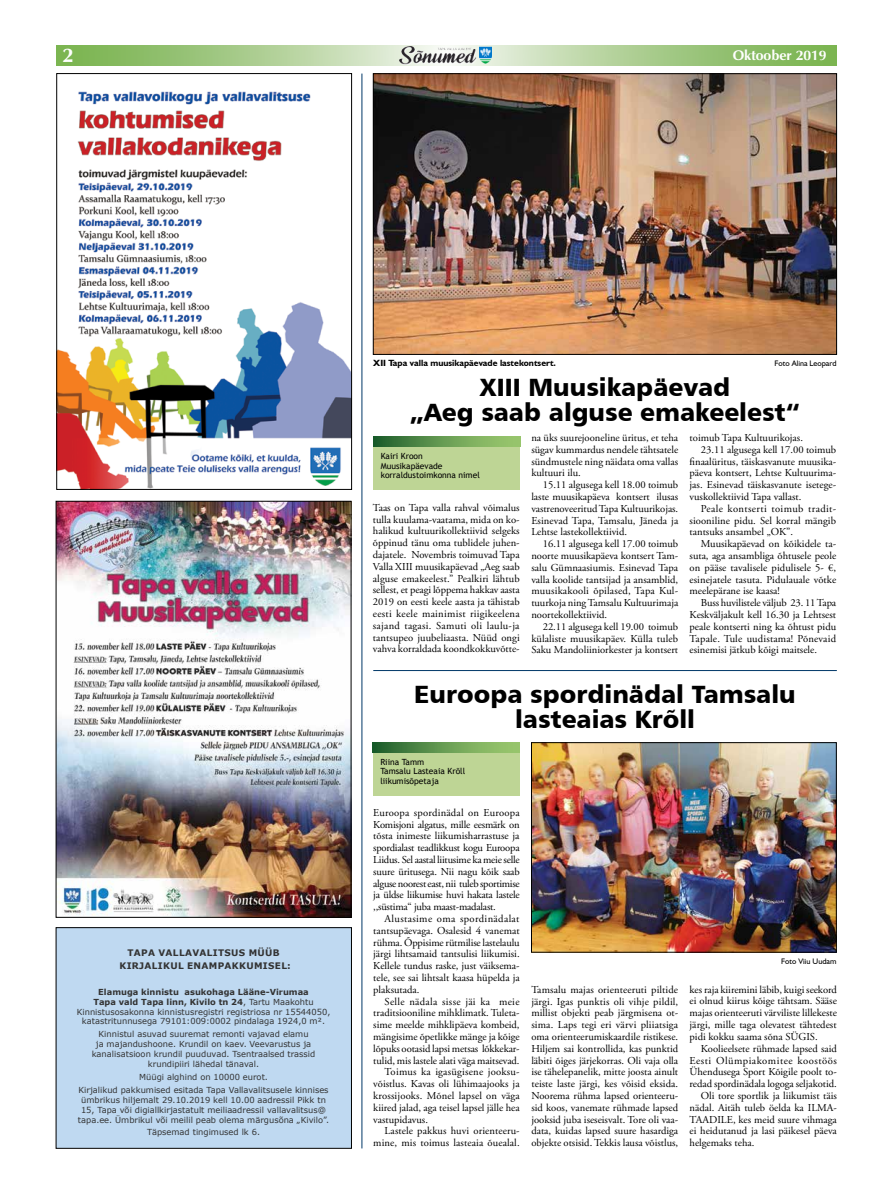
<style>
.page{position:relative;width:879px;height:1191px;background:#fff}
.page>*{position:absolute;margin:0;border:0;box-sizing:border-box;transform-origin:0 0}
.t1{font:25px/25px "Humanist 777 BT Black B";color:#000;text-align:center}
.t2{font:700 20px "Zapf Humanist 601 BT";color:#fff}
.t3{font:700 14px "Zapf Humanist 601 BT";color:#fff}
.t4{font:10.6px/11.8px "Adobe Garamond Pro";color:#000;text-align:justify}
.t5{font:10.6px "Adobe Garamond Pro";letter-spacing:.02em;color:#000}
.t6{font:10.6px "Adobe Garamond Pro";letter-spacing:.035em;color:#000}
.t7{font:10.6px "Adobe Garamond Pro";letter-spacing:.045em;color:#000}
.t8{font:10.6px "Adobe Garamond Pro";letter-spacing:.025em;color:#000}
.t9{font:10.6px "Adobe Garamond Pro";letter-spacing:.03em;color:#000}
.t10{font:700 9px/13px "Verdana";letter-spacing:.035em;color:#333;text-align:center}
.t11{font:700 9px "Humanist 521 BT";color:#000}
.t12{font:8.5px/9.5px "Trebuchet MS";color:#000}
.t13{font:8.3px/10px "Verdana";color:#333;text-align:center}
.t14{font:8px "Humanist 521 BT";color:#000}
.s1{font-weight:700}
</style>
<div class="page">
<svg style="left:57px;top:45px;width:779px;height:20px;background:#a8cc8c"></svg>
<hr style="left:373px;top:670px;width:464px;height:1px;background:#003868">
<hr style="left:362px;top:74px;width:1px;height:1074px;background:#003868">
<img style="left:375px;top:76px;width:459px;height:276px">
<div style="left:373px;top:74px;width:463px;height:280px;border:1px solid #000"></div>
<img style="left:399px;top:46px;width:93px;height:18px">
<div style="left:373px;top:437px;width:147px;height:53px;background:#bed595"></div>
<div style="left:373px;top:742px;width:146px;height:53px;background:#bed595"></div>
<svg style="left:373px;top:437px;width:147px;height:9px"></svg>
<svg style="left:373px;top:742px;width:146px;height:10px"></svg>
<img style="left:59px;top:91px;width:291px;height:396px">
<div style="left:57px;top:73px;width:295px;height:416px;border:1px solid #000"></div>
<img style="left:58px;top:503px;width:291px;height:412px">
<div style="left:56px;top:501px;width:295px;height:416px;border:1px solid #000"></div>
<img style="left:533px;top:744px;width:301px;height:206px">
<div style="left:531px;top:742px;width:305px;height:210px;border:1px solid #000"></div>
<div style="left:56px;top:927px;width:295px;height:221px;background:#bfd9f1"></div>
<h2 class="t2" style="left:62px;top:43px;width:12px">2</h2>
<h3 class="t3" style="left:732px;top:47px;width:95px">Oktoober 2019</h3>
<p class="t11" style="left:373px;top:358px;width:184px">XII Tapa valla muusikapäevade lastekontsert.</p>
<p class="t14" style="left:774px;top:358px;width:63px">Foto Alina Leopard</p>
<h1 class="t1" style="left:410px;top:374px;width:391px">XIII Muusikapäevad<br>„Aeg saab alguse emakeelest“</h1>
<p class="t4" style="left:531px;top:432px;width:148px">na üks suurejooneline üritus, et teha sügav kummardus nendele tähtsatele sündmustele ning näidata oma vallas kultuuri ilu.</p>
<p class="t4" style="left:531px;top:479px;width:148px;text-indent:11px">15.11 algusega kell 18.00 toimub laste muusikapäeva kontsert ilusas vastrenoveeritud Tapa Kultuurikojas.<br>Esinevad Tapa, Tamsalu, Jäneda ja Lehtse lastekollektiivid.</p>
<p class="t4" style="left:531px;top:538px;width:148px;text-indent:11px">16.11 algusega kell 17.00 toimub noorte muusikapäeva kontsert Tam&shy;salu Gümnaasiumis. Esinevad Tapa valla koolide tantsijad ja ansamblid, muusikakooli õpilased, Tapa Kul&shy;tuurkoja ning Tamsalu Kultuurimaja noortekollektiivid.</p>
<p class="t4" style="left:531px;top:621px;width:148px;text-indent:11px">22.11 algusega kell 19.00 toimub külaliste muusikapäev. Külla tuleb Saku Mandoliiniorkester ja kontsert</p>
<p class="t4" style="left:689px;top:432px;width:115px">toimub Tapa Kultuurikojas.</p>
<p class="t4" style="left:701px;top:444px;width:137px">23.11 algusega kell 17.00 toimub</p>
<p class="t4" style="left:689px;top:456px;width:148px">finaalüritus, täiskasvanute muusika-</p>
<p class="t4" style="left:689px;top:467px;width:148px">päeva kontsert, Lehtse Kultuurima-</p>
<p class="t4" style="left:689px;top:479px;width:148px">jas. Esinevad täiskasvanute isetege-</p>
<p class="t4" style="left:689px;top:491px;width:113px">vuskollektiivid Tapa vallast.</p>
<p class="t6" style="left:701px;top:502px;width:137px">Peale kontserti toimub tradit-</p>
<p class="t4" style="left:689px;top:515px;width:148px">siooniline pidu. Sel korral mängib</p>
<p class="t4" style="left:689px;top:526px;width:105px">tantsuks ansambel „OK”.</p>
<p class="t4" style="left:701px;top:538px;width:137px">Muusikapäevad on kõikidele ta-</p>
<p class="t4" style="left:689px;top:550px;width:148px">suta, aga ansambliga õhtusele peole</p>
<p class="t4" style="left:689px;top:562px;width:148px">on pääse tavalisele pidulisele 5- €,</p>
<p class="t4" style="left:689px;top:574px;width:148px">esinejatele tasuta. Pidulauale võtke</p>
<p class="t4" style="left:689px;top:585px;width:92px">meelepärane ise kaasa!</p>
<p class="t4" style="left:701px;top:597px;width:137px">Buss huvilistele väljub 23. 11 Tapa</p>
<p class="t4" style="left:689px;top:609px;width:148px">Keskväljakult kell 16.30 ja Lehtsest</p>
<p class="t4" style="left:689px;top:621px;width:148px">peale kontserti ning ka õhtust pidu</p>
<p class="t5" style="left:689px;top:632px;width:148px">Tapale. Tule uudistama! Põnevaid</p>
<p class="t4" style="left:689px;top:644px;width:129px">esinemisi jätkub kõigi maitsele.</p>
<p class="t12" style="left:381px;top:451px;width:101px">Kairi Kroon<br>Muusikapäevade korraldustoimkonna nimel</p>
<p class="t4" style="left:373px;top:502px;width:148px">Taas on Tapa valla rahval võimalus tulla kuulama-vaatama, mida on ko&shy;halikud kultuurikollektiivid selgeks õppinud tänu oma tublidele juhen&shy;dajatele. Novembris toimuvad Tapa Valla XIII muusikapäevad „Aeg saab alguse emakeelest.” Pealkiri lähtub sellest, et peagi lõppema hakkav aasta 2019 on eesti keele aasta ja tähistab eesti keele mainimist riigikeelena sajand tagasi. Samuti oli laulu-ja tantsupeo juubeliaasta. Nüüd ongi vahva korraldada koondkokkuvõtte-</p>
<h1 class="t1" style="left:414px;top:681px;width:383px">Euroopa spordinädal Tamsalu lasteaias Krõll</h1>
<p class="t10" style="left:119px;top:946px;width:173px">Tapa Vallavalitsus müüb kirjalikul enampakkumisel:</p>
<p class="t13" style="left:77px;top:986px;width:255px"><span class="s1">Elamuga kinnistu asukohaga Lääne-Virumaa<br>Tapa vald Tapa linn, Kivilo tn 24</span>, Tartu Maakohtu Kinnistusosakonna kinnistusregistri registriosa nr 15544050, katastritunnusega 79101:009:0002 pindalaga 1924,0 m².</p>
<p class="t13" style="left:92px;top:1029px;width:225px">Kinnistul asuvad suuremat remonti vajavad elamu<br>ja majandushoone. Krundil on kaev. Veevarustus ja kanalisatsioon krundil puuduvad. Tsentraalsed trassid krundipiiri lähedal tänaval.</p>
<p class="t13" style="left:78px;top:1070px;width:252px;line-height:12.8px">Müügi alghind on 10000 eurot.<br>Kirjalikud pakkumised esitada Tapa Vallavalitsusele kinnises</p>
<p class="t13" style="left:78px;top:1094px;width:253px">ümbrikus hiljemalt 29.10.2019 kell 10.00 aadressil Pikk tn<br>15, Tapa või digiallkirjastatult meiliaadressil vallavalitsus@ tapa.ee. Ümbrikul või meilil peab olema märgusõna „Kivilo”.</p>
<p class="t13" style="left:147px;top:1127px;width:115px">Täpsemad tingimused lk 6.</p>
<p class="t12" style="left:380px;top:757px;width:86px">Riina Tamm<br>Tamsalu Lasteaia Krõll liikumisõpetaja</p>
<p class="t4" style="left:373px;top:807px;width:148px">Euroopa spordinädal on Euroopa Komisjoni algatus, mille eesmärk on tõsta inimeste liikumisharrastuse ja spordialast teadlikkust kogu Euroopa Liidus. Sel aastal liitusime ka meie selle suure üritusega. Nii nagu kõik saab alguse noorest east, nii tuleb sportimise ja üldse liikumise huvi hakata lastele ,,süstima“ juba maast-madalast.</p>
<p class="t4" style="left:373px;top:913px;width:148px;text-indent:11px">Alustasime oma spordinädalat tantsupäevaga. Osalesid 4 vanemat rühma. Õppisime rütmilise lastelaulu järgi lihtsamaid tantsulisi liikumisi.<br>Kellele tundus raske, just väiksema&shy;tele, see sai lihtsalt kaasa hüpelda ja plaksutada.</p>
<p class="t9" style="left:385px;top:994px;width:136px">Selle nädala sisse jäi ka meie</p>
<p class="t4" style="left:373px;top:1007px;width:148px">traditsiooniline mihklimatk. Tuleta-</p>
<p class="t4" style="left:373px;top:1019px;width:148px">sime meelde mihklipäeva kombeid,</p>
<p class="t4" style="left:373px;top:1031px;width:148px">mängisime õpetlikke mänge ja kõige</p>
<p class="t4" style="left:373px;top:1043px;width:148px">lõpuks ootasid lapsi metsas lõkkekar-</p>
<p class="t4" style="left:373px;top:1054px;width:148px">tulid, mis lastele alati väga maitsevad.</p>
<p class="t8" style="left:385px;top:1065px;width:136px">Toimus ka igasügisene jooksu-</p>
<p class="t4" style="left:373px;top:1078px;width:148px">võistlus. Kavas oli lühimaajooks ja</p>
<p class="t4" style="left:373px;top:1090px;width:148px">krossijooks. Mõnel lapsel on väga</p>
<p class="t4" style="left:373px;top:1102px;width:148px">kiired jalad, aga teisel lapsel jälle hea</p>
<p class="t4" style="left:373px;top:1113px;width:56px">vastupidavus.</p>
<p class="t4" style="left:385px;top:1125px;width:136px">Lastele pakkus huvi orienteeru-</p>
<p class="t4" style="left:373px;top:1137px;width:148px">mine, mis toimus lasteaia õuealal.</p>
<p class="t14" style="left:781px;top:956px;width:57px">Foto Viiu Uudam</p>
<p class="t4" style="left:531px;top:983px;width:148px">Tamsalu majas orienteeruti piltide järgi. Igas punktis oli vihje pildil, millist objekti peab järgmisena ot&shy;sima. Laps tegi eri värvi pliiatsiga oma orienteerumiskaardile ristikese.<br>Hiljem sai kontrollida, kas punktid läbiti õiges järjekorras. Oli vaja olla ise tähelepanelik, mitte joosta ainult teiste laste järgi, kes võisid eksida.<br>Noorema rühma lapsed orienteeru&shy;sid koos, vanemate rühmade lapsed jooksid juba iseseisvalt. Tore oli vaa&shy;data, kuidas lapsed suure hasardiga objekte otsisid. Tekkis lausa võistlus,</p>
<p class="t4" style="left:689px;top:983px;width:149px">kes raja kiiremini läbib, kuigi seekord ei olnud kiirus kõige tähtsam. Sääse majas orienteeruti värviliste lillekeste järgi, mille taga olevatest tähtedest pidi kokku saama sõna SÜGIS.</p>
<p class="t4" style="left:701px;top:1042px;width:137px">Koolieelsete rühmade lapsed said</p>
<p class="t7" style="left:689px;top:1053px;width:149px">Eesti Olümpiakomitee koostöös</p>
<p class="t4" style="left:689px;top:1066px;width:149px">Ühendusega Sport Kõigile poolt to-</p>
<p class="t4" style="left:689px;top:1078px;width:149px">redad spordinädala logoga seljakotid.</p>
<p class="t4" style="left:701px;top:1090px;width:137px">Oli tore sportlik ja liikumist täis</p>
<p class="t4" style="left:689px;top:1101px;width:149px">nädal. Aitäh tuleb öelda ka ILMA-</p>
<p class="t4" style="left:689px;top:1113px;width:149px">TAADILE, kes meid suure vihmaga</p>
<p class="t4" style="left:689px;top:1125px;width:149px">ei heidutanud ja lasi päikesel päeva</p>
<p class="t4" style="left:689px;top:1137px;width:66px">helgemaks teha.</p>
</div>
